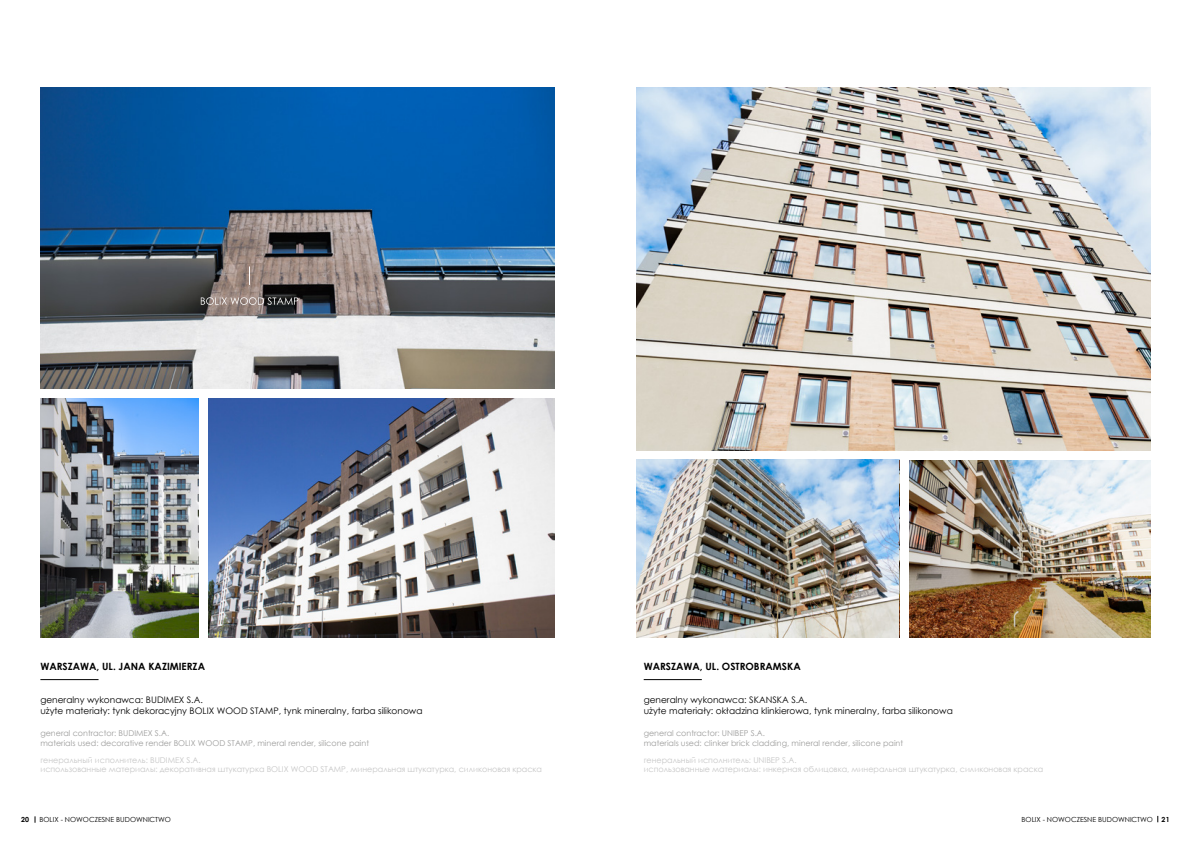
<style>
.page{position:relative;width:1191px;height:842px;background:#fff}
.page>*{position:absolute;margin:0;border:0;box-sizing:border-box;transform-origin:0 0}
.t1{font:700 10px "Century Gothic";color:#000}
.t2{font:9px/10.8px "Century Gothic";color:#000}
.t3{font:8px/9.6px "Century Gothic";color:#c6c6c6}
.t4{font:8px/9.6px "Century Gothic";color:#9d9d9c}
.t5{font:7px "Century Gothic";color:#000}
.t6{font:700 7px "Century Gothic";color:#000}
.s1{font-weight:700}
</style>
<div class="page">
<img style="left:208px;top:399px;width:346px;height:238px">
<img style="left:40px;top:398px;width:159px;height:239px">
<img style="left:40px;top:88px;width:514px;height:300px">
<hr style="left:40px;top:679px;width:59px;height:1px;background:#000">
<svg style="left:201px;top:297px;width:97px;height:8px"></svg>
<svg style="left:249px;top:266px;width:1px;height:19px"></svg>
<img style="left:636px;top:88px;width:514px;height:363px">
<img style="left:636px;top:460px;width:263px;height:177px">
<img style="left:909px;top:460px;width:241px;height:177px">
<hr style="left:643px;top:679px;width:59px;height:1px;background:#000">
<p class="t1" style="left:40px;top:659px;width:166px">WARSZAWA, UL. JANA KAZIMIERZA</p>
<p class="t1" style="left:643px;top:659px;width:158px">WARSZAWA, UL. OSTROBRAMSKA</p>
<p class="t2" style="left:40px;top:694px;width:383px">generalny wykonawca: BUDIMEX S.A.<br>użyte materiały: tynk dekoracyjny BOLIX WOOD STAMP, tynk mineralny, farba silikonowa</p>
<p class="t2" style="left:643px;top:694px;width:311px">generalny wykonawca: SKANSKA S.A.<br>użyte materiały: okładzina klinkierowa, tynk mineralny, farba silikonowa</p>
<p class="t4" style="left:40px;top:728px;width:330px">general contractor: BUDIMEX S.A.<br>materials used: decorative render BOLIX WOOD STAMP, mineral render, silicone paint</p>
<p class="t3" style="left:40px;top:755px;width:503px">генеральный исполнитель: BUDIMEX S.A.<br>использованные материалы: декоративная штукатурка BOLIX WOOD STAMP, минеральная штукатурка, силиконовая краска</p>
<p class="t4" style="left:643px;top:728px;width:261px">general contractor: UNIBEP S.A.<br>materials used: clinker brick cladding, mineral render, silicone paint</p>
<p class="t3" style="left:643px;top:755px;width:401px">генеральный исполнитель: UNIBEP S.A.<br>использованные материалы: инкерная облицовка, минеральная штукатурка, силиконовая краска</p>
<p class="t6" style="left:21px;top:814px;width:9px">20</p>
<p class="t5" style="left:40px;top:814px;width:133px">BOLIX - NOWOCZESNE BUDOWNICTWO</p>
<p class="t5" style="left:1021px;top:814px;width:150px">BOLIX - NOWOCZESNE BUDOWNICTWO <span class="s1">21</span></p>
</div>
